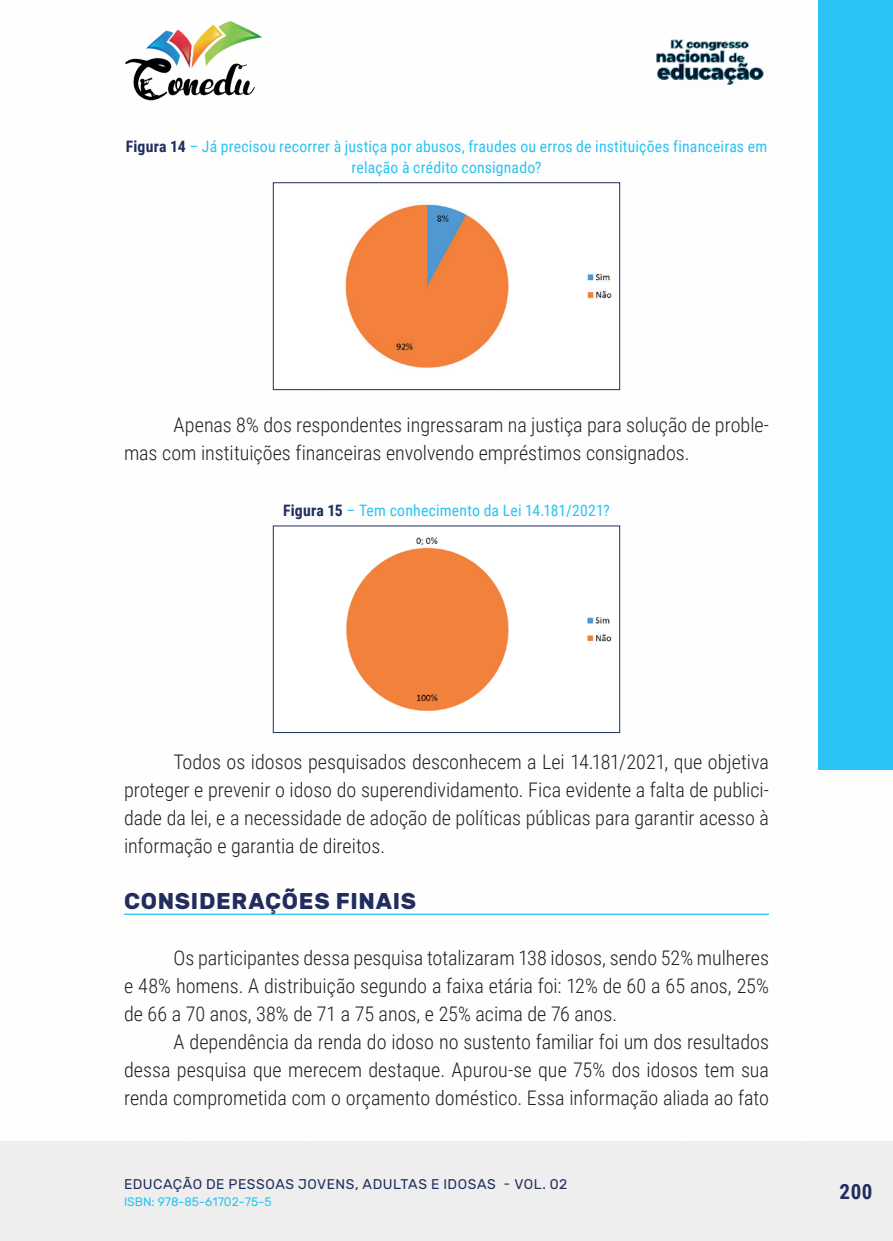
<style>
.page{position:relative;width:893px;height:1241px;background:#fff}
.page>*{position:absolute;margin:0;border:0;box-sizing:border-box;transform-origin:0 0}
._10_SUBTITULO{font:700 22.75px "Rubik";letter-spacing:.03em;color:#202d5e}
.t1{font:700 21px "Roboto Condensed";color:#202d5e}
._9_CORPO{font:300 20.12px/28px "Roboto Condensed";color:#231f20;text-align:justify}
._14_LEGENDAS{font:15.75px/21px "Roboto Condensed";letter-spacing:.01em;color:#29c4f3;text-align:center}
.t2{font:14px "Rubik";letter-spacing:.035em;color:#202d5e}
.t3{font:12.25px "Rubik";color:#29c4f3}
.s1{font-weight:700;color:#202d5e}
</style>
<div class="page">
<div style="left:0;top:1141px;width:893px;height:99px;background:#eeeeef"></div>
<div style="left:819px;top:0;width:74px;height:769px;background:#29c4f3"></div>
<img style="left:125px;top:20px;width:137px;height:81px">
<img style="left:656px;top:39px;width:108px;height:46px">
<hr style="left:124px;top:913px;width:645px;height:1px;background:#29c4f3">
<img style="left:345px;top:204px;width:267px;height:164px">
<div style="left:273px;top:182px;width:347px;height:208px;border:1px solid #202d5e"></div>
<img style="left:346px;top:537px;width:266px;height:175px">
<div style="left:273px;top:525px;width:347px;height:207px;border:1px solid #202d5e"></div>
<p class="_14_LEGENDAS" style="left:126px;top:135px;width:643px"><span class="s1">Figura 14</span> – Já precisou recorrer à justiça por abusos, fraudes ou erros de instituições financeiras em relação à crédito consignado?</p>
<p class="_9_CORPO" style="left:124px;top:410px;width:646px;text-indent:50px">Apenas 8% dos respondentes ingressaram na justiça para solução de proble&shy;mas com instituições financeiras envolvendo empréstimos consignados.</p>
<p class="_14_LEGENDAS" style="left:283px;top:499px;width:328px"><span class="s1">Figura 15</span> – Tem conhecimento da Lei 14.181/2021?</p>
<p class="_9_CORPO" style="left:124px;top:746px;width:646px;text-indent:50px">Todos os idosos pesquisados desconhecem a Lei 14.181/2021, que objetiva proteger e prevenir o idoso do superendividamento. Fica evidente a falta de publici&shy;dade da lei, e a necessidade de adoção de políticas públicas para garantir acesso à informação e garantia de direitos.</p>
<p class="_10_SUBTITULO" style="left:124px;top:887px;width:294px">CONSIDERAÇÕES FINAIS</p>
<p class="_9_CORPO" style="left:124px;top:942px;width:646px;text-indent:50px">Os participantes dessa pesquisa totalizaram 138 idosos, sendo 52% mulheres e 48% homens. A distribuição segundo a faixa etária foi: 12% de 60 a 65 anos, 25% de 66 a 70 anos, 38% de 71 a 75 anos, e 25% acima de 76 anos.</p>
<p class="_9_CORPO" style="left:124px;top:1026px;width:646px;text-indent:50px">A dependência da renda do idoso no sustento familiar foi um dos resultados dessa pesquisa que merecem destaque. Apurou-se que 75% dos idosos tem sua renda comprometida com o orçamento doméstico. Essa informação aliada ao fato</p>
<p class="t2" style="left:124px;top:1175px;width:445px">EDUCAÇÃO DE PESSOAS JOVENS, ADULTAS E IDOSAS - VOL. 02</p>
<p class="t3" style="left:124px;top:1194px;width:149px">ISBN: 978-85-61702-75-5</p>
<p class="t1" style="left:839px;top:1176px;width:34px">200</p>
</div>
